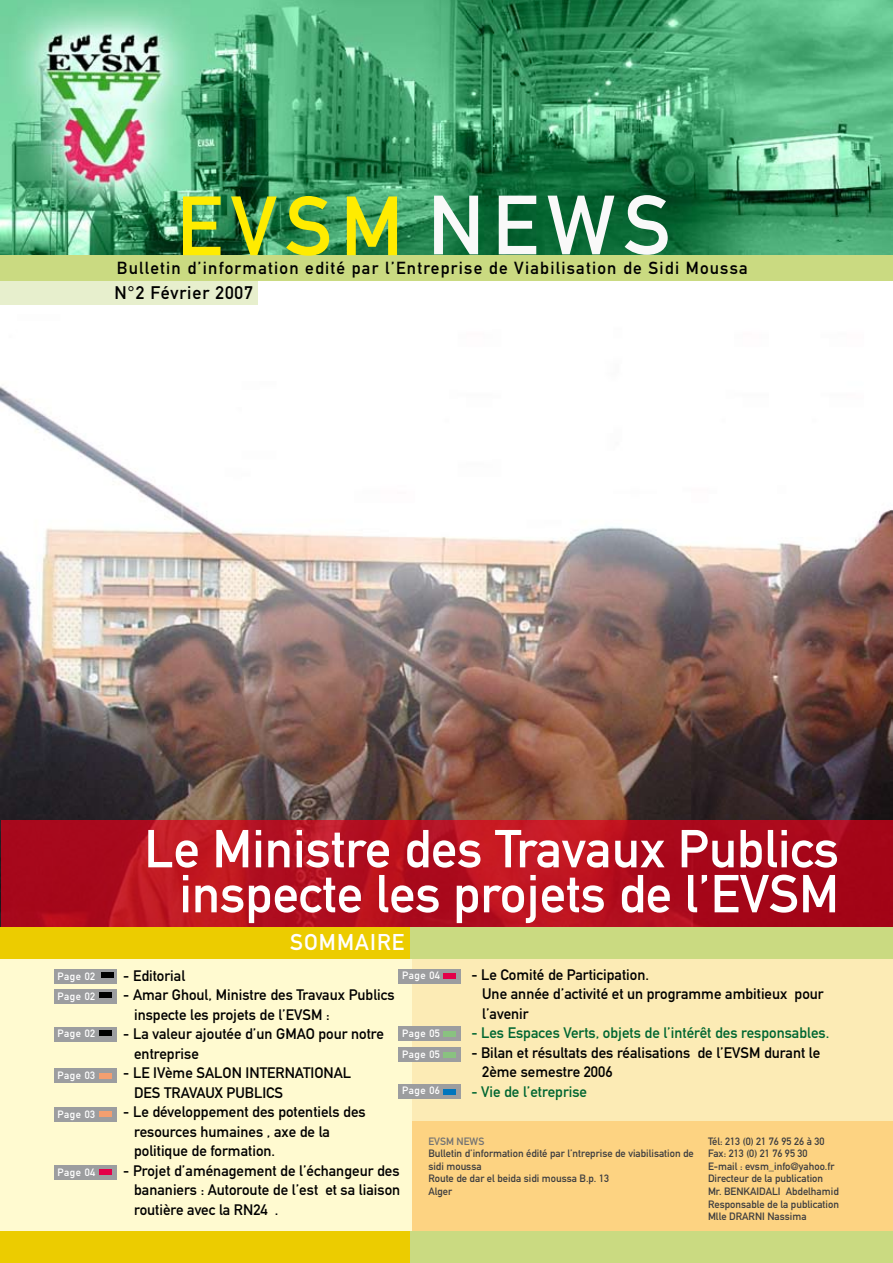
<style>
.page{position:relative;width:893px;height:1263px;background:#fff}
.page>*{position:absolute;margin:0;border:0;box-sizing:border-box;transform-origin:0 0}
.t1{font:82.5px "DIN Mittelschrift Std";letter-spacing:.1em;color:#ffec00}
.t2{font:52.5px/45px "DIN Mittelschrift Std";color:#fff;text-align:right}
.t3{font:22.5px "DIN Mittelschrift Std";letter-spacing:.05em;color:#fff}
.t4{font:18px "DIN Mittelschrift Std";letter-spacing:.05em;color:#000}
.t5{font:17.25px "DIN Mittelschrift Std";letter-spacing:.07em;color:#000}
.t6{font:15px/19.5px "DIN Mittelschrift Std";color:#000}
.t7{font:15px "DIN Mittelschrift Std";color:#006631}
.t8{font:10.5px/12.6px "DIN Mittelschrift Std";color:#3e3e40}
.t9{font:10.5px "DIN Mittelschrift Std";letter-spacing:.05em;color:#fff}
.t10{font:10.5px "DIN Mittelschrift Std";color:#707173}
.s1{color:#f9f9f9}
</style>
<div class="page">
<img style="left:1px;top:386px;width:891px;height:435px">
<div style="left:0;top:933px;width:893px;height:299px;background:#fffad0"></div>
<div style="left:412px;top:927px;width:481px;height:202px;background:#fcebb5"></div>
<div style="left:412px;top:1121px;width:481px;height:111px;background:#fdd382"></div>
<div style="left:54px;top:969px;width:62px;height:15px;background:#9c9d9f"></div>
<svg style="left:1px;top:821px;width:891px;height:106px;background:#b20e1e"></svg>
<div style="left:388px;top:927px;width:505px;height:31px;background:#cada81"></div>
<div style="left:0;top:927px;width:410px;height:31px;background:#eccc00"></div>
<div style="left:0;top:274px;width:258px;height:31px;background:#e7efcd"></div>
<div style="left:1px;top:250px;width:892px;height:31px;background:#cada81"></div>
<img style="left:1px;top:0;width:891px;height:254px">
<div style="left:101px;top:972px;width:13px;height:6px;background:#000"></div>
<div style="left:54px;top:989px;width:62px;height:15px;background:#9c9d9f"></div>
<div style="left:99px;top:992px;width:13px;height:6px;background:#000"></div>
<div style="left:54px;top:1107px;width:62px;height:15px;background:#9c9d9f"></div>
<div style="left:99px;top:1111px;width:13px;height:6px;background:#f39f70"></div>
<div style="left:399px;top:969px;width:62px;height:15px;background:#9c9d9f"></div>
<div style="left:443px;top:973px;width:13px;height:6px;background:#e30049"></div>
<div style="left:399px;top:1026px;width:62px;height:15px;background:#9c9d9f"></div>
<div style="left:443px;top:1031px;width:13px;height:6px;background:#89c280"></div>
<div style="left:54px;top:1027px;width:62px;height:15px;background:#9c9d9f"></div>
<div style="left:99px;top:1030px;width:13px;height:6px;background:#000"></div>
<div style="left:399px;top:1084px;width:62px;height:15px;background:#9c9d9f"></div>
<div style="left:443px;top:1089px;width:13px;height:6px;background:#0076bd"></div>
<div style="left:388px;top:1232px;width:505px;height:31px;background:#cada81"></div>
<div style="left:0;top:1232px;width:410px;height:31px;background:#eccc00"></div>
<div style="left:54px;top:1068px;width:62px;height:15px;background:#9c9d9f"></div>
<div style="left:99px;top:1073px;width:13px;height:5px;background:#f39f70"></div>
<div style="left:54px;top:1165px;width:62px;height:15px;background:#9c9d9f"></div>
<div style="left:99px;top:1169px;width:13px;height:6px;background:#e30049"></div>
<div style="left:399px;top:1047px;width:62px;height:15px;background:#9c9d9f"></div>
<div style="left:443px;top:1052px;width:13px;height:6px;background:#89c280"></div>
<h1 class="t1" style="left:177px;top:178px;width:496px">EVSM <span class="s1">NEWS</span></h1>
<p class="t4" style="left:114px;top:282px;width:140px">N°2 Février 2007</p>
<p class="t5" style="left:117px;top:257px;width:632px">Bulletin d’information edité par l’Entreprise de Viabilisation de Sidi Moussa</p>
<h2 class="t2" style="left:144px;top:827px;width:696px">Le Ministre des Travaux Publics inspecte les projets de l’EVSM</h2>
<h3 class="t3" style="left:290px;top:929px;width:116px">SOMMAIRE</h3>
<p class="t6" style="left:482px;top:965px;width:343px;text-indent:-11px">- Le Comité de Participation.<br>Une année d’activité et un programme ambitieux pour l’avenir</p>
<p class="t7" style="left:471px;top:1024px;width:360px">- Les Espaces Verts, objets de l’intérêt des responsables.</p>
<p class="t6" style="left:482px;top:1043px;width:340px;text-indent:-11px">- Bilan et résultats des réalisations de l’EVSM durant le<br>2ème semestre 2006</p>
<p class="t7" style="left:471px;top:1083px;width:117px">- Vie de l’etreprise</p>
<p class="t6" style="left:123px;top:966px;width:63px">- Editorial</p>
<p class="t6" style="left:134px;top:985px;width:262px;text-indent:-11px">- Amar Ghoul, Ministre des Travaux Publics inspecte les projets de l’EVSM :</p>
<p class="t6" style="left:134px;top:1024px;width:251px;text-indent:-11px">- La valeur ajoutée d’un GMAO pour notre entreprise</p>
<p class="t6" style="left:134px;top:1063px;width:219px;text-indent:-11px">- LE IVème SALON INTERNATIONAL<br>DES TRAVAUX PUBLICS</p>
<p class="t6" style="left:134px;top:1102px;width:233px;text-indent:-11px">- Le développement des potentiels des resources humaines , axe de la politique de formation.</p>
<p class="t6" style="left:134px;top:1161px;width:268px;text-align:justify;text-indent:-11px">- Projet d’aménagement de l’échangeur des bananiers : Autoroute de l’est et sa liaison routière avec la RN24 .</p>
<p class="t9" style="left:402px;top:969px;width:39px">Page 04</p>
<p class="t9" style="left:58px;top:970px;width:39px">Page 02</p>
<p class="t9" style="left:58px;top:990px;width:39px">Page 02</p>
<p class="t9" style="left:58px;top:1027px;width:39px">Page 02</p>
<p class="t9" style="left:402px;top:1027px;width:39px">Page 05</p>
<p class="t9" style="left:402px;top:1048px;width:39px">Page 05</p>
<p class="t9" style="left:58px;top:1069px;width:39px">Page 03</p>
<p class="t9" style="left:402px;top:1085px;width:39px">Page 06</p>
<p class="t9" style="left:58px;top:1108px;width:39px">Page 03</p>
<p class="t10" style="left:428px;top:1135px;width:57px">EVSM NEWS</p>
<p class="t8" style="left:428px;top:1147px;width:267px">Bulletin d’information édité par l’ntreprise de viabilisation de sidi moussa<br>Route de dar el beida sidi moussa B.p. 13<br>Alger</p>
<p class="t8" style="left:708px;top:1135px;width:132px">Tél: 213 (0) 21 76 95 26 à 30<br>Fax: 213 (0) 21 76 95 30<br>E-mail : evsm_info@yahoo.fr<br>Directeur de la publication<br>Mr. BENKAIDALI Abdelhamid<br>Responsable de la publication<br>Mlle DRARNI Nassima</p>
<p class="t9" style="left:58px;top:1166px;width:39px">Page 04</p>
</div>
